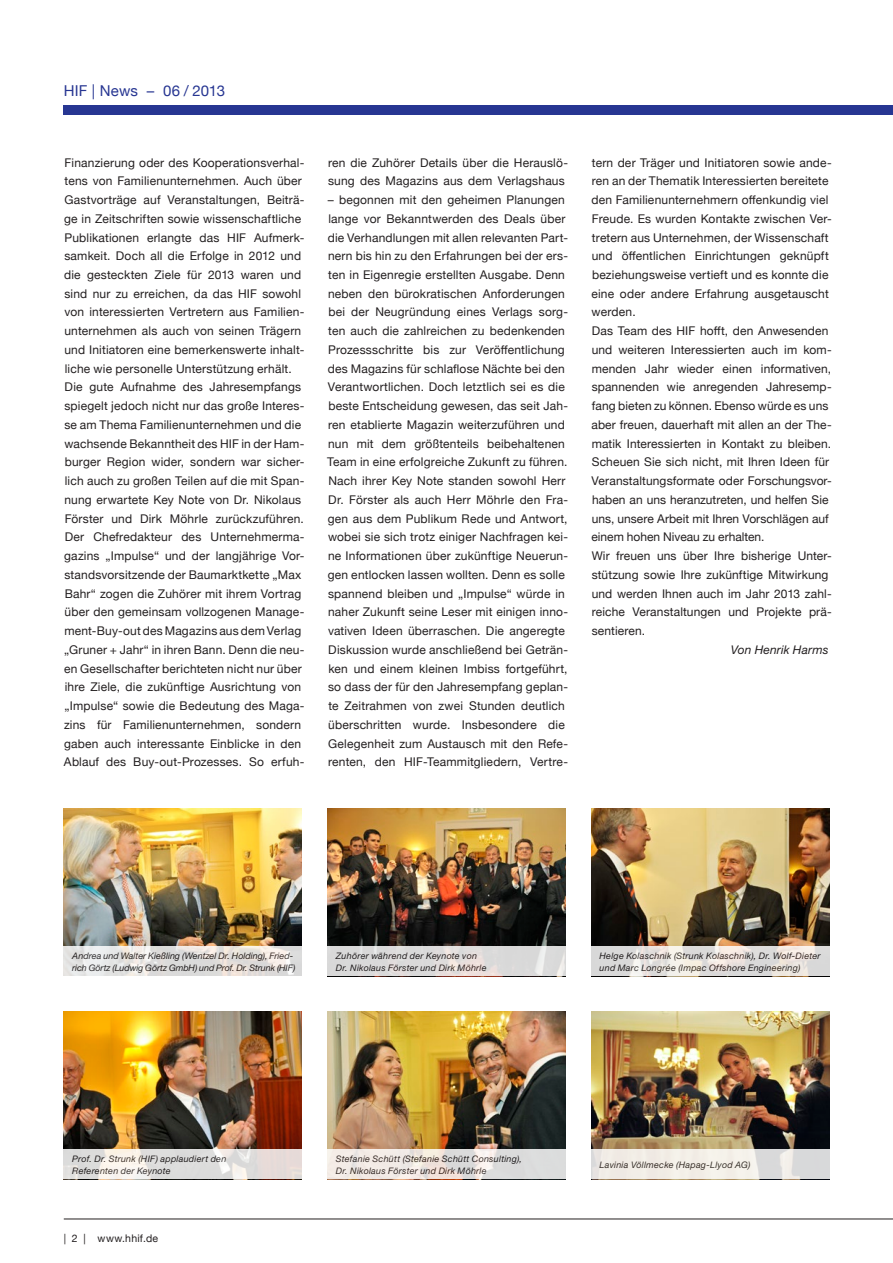
<style>
.page{position:relative;width:893px;height:1263px;background:#fff}
.page>*{position:absolute;margin:0;border:0;box-sizing:border-box;transform-origin:0 0}
.t1{font:15px "Helvetica Neue";letter-spacing:.01em;color:#273692}
.t2{font:12px/18.8px "Helvetica Neue";letter-spacing:.015em;color:#231f20}
.t3{font:italic 12px "Helvetica Neue";letter-spacing:.015em;color:#231f20}
.t4{font:10.5px "Helvetica Neue";letter-spacing:.025em;color:#231f20}
.t5{font:italic 9px/12px "Helvetica Neue";letter-spacing:.025em;color:#231f20}
.t6{font:italic 9px/12px "Helvetica Neue";letter-spacing:-.005em;color:#231f20}
</style>
<div class="page">
<div style="left:64px;top:106px;width:829px;height:9px;background:#273692"></div>
<hr style="left:64px;top:1218px;width:829px;height:1px;background:#231f20">
<img style="left:64px;top:1011px;width:238px;height:138px">
<img style="left:64px;top:808px;width:238px;height:138px">
<svg style="left:64px;top:946px;width:238px;height:30px;background:#e5e2e0"></svg>
<img style="left:327px;top:1011px;width:239px;height:138px">
<svg style="left:327px;top:1149px;width:239px;height:30px;background:#e8e3e0"></svg>
<img style="left:327px;top:808px;width:239px;height:138px">
<svg style="left:327px;top:946px;width:239px;height:30px;background:#dddbda"></svg>
<img style="left:591px;top:808px;width:238px;height:138px">
<svg style="left:591px;top:946px;width:238px;height:30px;background:#e4e1dd"></svg>
<img style="left:591px;top:1011px;width:238px;height:138px">
<svg style="left:591px;top:1149px;width:238px;height:30px;background:#ebe8e3"></svg>
<svg style="left:64px;top:1149px;width:238px;height:30px;background:#e5e1df"></svg>
<p class="t1" style="left:64px;top:78px;width:163px">HIF | News – 06 / 2013</p>
<p class="t2" style="left:64px;top:152px;width:242px">Finanzierung oder des Kooperationsverhal&shy;tens von Familienunternehmen. Auch über Gastvorträge auf Veranstaltungen, Beiträ&shy;ge in Zeitschriften sowie wissenschaftliche Publikationen erlangte das HIF Aufmerk&shy;samkeit. Doch all die Erfolge in 2012 und die gesteckten Ziele für 2013 waren und sind nur zu erreichen, da das HIF sowohl von interessierten Vertretern aus Familien&shy;unternehmen als auch von seinen Trägern und Initiatoren eine bemerkenswerte inhalt&shy;liche wie personelle Unterstützung erhält.<br>Die gute Aufnahme des Jahresempfangs spiegelt jedoch nicht nur das große Interes&shy;se am Thema Familienunternehmen und die wachsende Bekanntheit des HIF in der Ham&shy;burger Region wider, sondern war sicher&shy;lich auch zu großen Teilen auf die mit Span&shy;nung erwartete Key Note von Dr. Nikolaus Förster und Dirk Möhrle zurückzuführen.<br>Der Chefredakteur des Unternehmerma&shy;gazins „Impulse“ und der langjährige Vor&shy;standsvorsitzende der Baumarktkette „Max Bahr“ zogen die Zuhörer mit ihrem Vortrag über den gemeinsam vollzogenen Manage&shy;ment-Buy-out des Magazins aus dem Verlag „Gruner + Jahr“ in ihren Bann. Denn die neu&shy;en Gesellschafter berichteten nicht nur über ihre Ziele, die zukünftige Ausrichtung von „Impulse“ sowie die Bedeutung des Maga&shy;zins für Familienunternehmen, sondern gaben auch interessante Einblicke in den Ablauf des Buy-out-Prozesses. So erfuh-</p>
<p class="t2" style="left:328px;top:152px;width:241px">ren die Zuhörer Details über die Herauslö&shy;sung des Magazins aus dem Verlagshaus</p>
<p class="t2" style="left:327px;top:190px;width:243px">– begonnen mit den geheimen Planungen lange vor Bekanntwerden des Deals über die Verhandlungen mit allen relevanten Part&shy;nern bis hin zu den Erfahrungen bei der ers&shy;ten in Eigenregie erstellten Ausgabe. Denn neben den bürokratischen Anforderungen bei der Neugründung eines Verlags sorg&shy;ten auch die zahlreichen zu bedenkenden Prozessschritte bis zur Veröffentlichung des Magazins für schlaflose Nächte bei den Verantwortlichen. Doch letztlich sei es die beste Entscheidung gewesen, das seit Jah&shy;ren etablierte Magazin weiterzuführen und nun mit dem größtenteils beibehaltenen Team in eine erfolgreiche Zukunft zu führen.<br>Nach ihrer Key Note standen sowohl Herr Dr. Förster als auch Herr Möhrle den Fra&shy;gen aus dem Publikum Rede und Antwort, wobei sie sich trotz einiger Nachfragen kei&shy;ne Informationen über zukünftige Neuerun&shy;gen entlocken lassen wollten. Denn es solle spannend bleiben und „Impulse“ würde in naher Zukunft seine Leser mit einigen inno&shy;vativen Ideen überraschen. Die angeregte Diskussion wurde anschließend bei Geträn&shy;ken und einem kleinen Imbiss fortgeführt, so dass der für den Jahresempfang geplan&shy;te Zeitrahmen von zwei Stunden deutlich überschritten wurde. Insbesondere die Gelegenheit zum Austausch mit den Refe&shy;renten, den HIF-Teammitgliedern, Vertre-</p>
<p class="t2" style="left:591px;top:152px;width:242px">tern der Träger und Initiatoren sowie ande&shy;ren an der Thematik Interessierten bereitete den Familienunternehmern offenkundig viel Freude. Es wurden Kontakte zwischen Ver&shy;tretern aus Unternehmen, der Wissenschaft und öffentlichen Einrichtungen geknüpft beziehungsweise vertieft und es konnte die eine oder andere Erfahrung ausgetauscht werden.<br>Das Team des HIF hofft, den Anwesenden und weiteren Interessierten auch im kom&shy;menden Jahr wieder einen informativen, spannenden wie anregenden Jahresemp&shy;fang bieten zu können. Ebenso würde es uns aber freuen, dauerhaft mit allen an der The&shy;matik Interessierten in Kontakt zu bleiben.<br>Scheuen Sie sich nicht, mit Ihren Ideen für Veranstaltungsformate oder Forschungsvor&shy;haben an uns heranzutreten, und helfen Sie uns, unsere Arbeit mit Ihren Vorschlägen auf einem hohen Niveau zu erhalten.<br>Wir freuen uns über Ihre bisherige Unter&shy;stützung sowie Ihre zukünftige Mitwirkung und werden Ihnen auch im Jahr 2013 zahl&shy;reiche Veranstaltungen und Projekte prä&shy;sentieren.</p>
<p class="t3" style="left:731px;top:642px;width:99px">Von Henrik Harms</p>
<p class="t6" style="left:72px;top:949px;width:225px">Andrea und Walter Kießling (Wentzel Dr. Holding), Fried&shy;rich Görtz (Ludwig Görtz GmbH) und Prof. Dr. Strunk (HIF)</p>
<p class="t5" style="left:336px;top:949px;width:152px">Zuhörer während der Keynote von<br>Dr. Nikolaus Förster und Dirk Möhrle</p>
<p class="t5" style="left:600px;top:949px;width:222px">Helge Kolaschnik (Strunk Kolaschnik), Dr. Wolf-Dieter und Marc Longrée (Impac Offshore Engineering)</p>
<p class="t5" style="left:72px;top:1152px;width:156px">Prof. Dr. Strunk (HIF) applaudiert den<br>Referenten der Keynote</p>
<p class="t4" style="left:64px;top:1229px;width:96px">| 2 | www.hhif.de</p>
<p class="t5" style="left:336px;top:1152px;width:187px">Stefanie Schütt (Stefanie Schütt Consulting),<br>Dr. Nikolaus Förster und Dirk Möhrle</p>
<p class="t5" style="left:600px;top:1158px;width:152px">Lavinia Völlmecke (Hapag-Llyod AG)</p>
</div>
